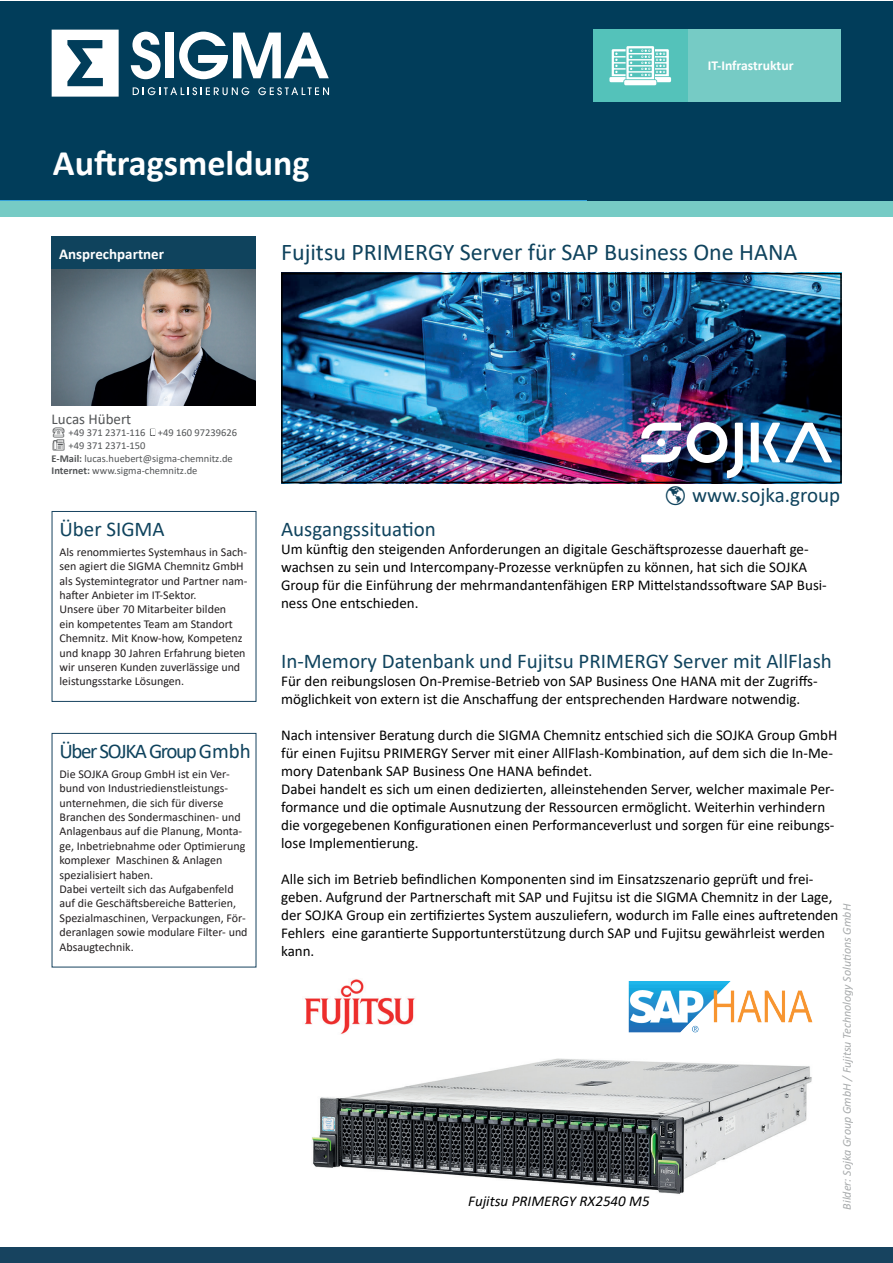
<style>
.page{position:relative;width:893px;height:1263px;background:#fff}
.page>*{position:absolute;margin:0;border:0;box-sizing:border-box;transform-origin:0 0}
.t1{font:700 36px "Calibri";color:#fff}
.t2{font:24px "Calibri";color:#0f435d}
.t3{font:21px "Calibri";color:#0f435d}
.t4{font:21px "Calibri";letter-spacing:-.065em;color:#0f435d}
.t5{font:15px/18px "Calibri";color:#000001}
.t6{font:italic 15px "Calibri";color:#000001}
.t7{font:700 15px "Calibri";color:#fff}
.t8{font:15px "Calibri";color:#535557}
.t9{font:700 13.65px "Calibri";color:#fff}
.t10{font:12px/14.4px "Calibri";color:#231f20}
.t11{font:italic 12px "Calibri";color:#a8abac}
.t12{font:10.5px "Calibri";color:#535557}
.s1{font-weight:700}
</style>
<div class="page">
<div style="left:0;top:1px;width:893px;height:201px;background:#013d5a"></div>
<svg style="left:131px;top:32px;width:30px;height:47px"></svg>
<div style="left:166px;top:33px;width:8px;height:45px;background:#fff"></div>
<svg style="left:179px;top:32px;width:150px;height:47px"></svg>
<svg style="left:133px;top:87px;width:116px;height:8px"></svg>
<svg style="left:258px;top:87px;width:71px;height:8px"></svg>
<svg style="left:52px;top:30px;width:67px;height:67px"></svg>
<div style="left:52px;top:236px;width:204px;height:34px;background:#0f435d"></div>
<div style="left:52px;top:511px;width:204px;height:191px;background:#fff;border:1px solid #17435f"></div>
<div style="left:0;top:1248px;width:893px;height:15px;background:#17435f"></div>
<img style="left:52px;top:269px;width:204px;height:136px">
<div style="left:0;top:200px;width:587px;height:16px;background:#34a0d9"></div>
<div style="left:0;top:201px;width:893px;height:15px;background:#76cbc5"></div>
<div style="left:593px;top:30px;width:248px;height:72px;background:#76cbc5"></div>
<div style="left:593px;top:30px;width:95px;height:72px;background:#54c2ba"></div>
<div style="left:624px;top:80px;width:32px;height:5px;background:#fff"></div>
<svg style="left:609px;top:46px;width:62px;height:36px"></svg>
<img style="left:284px;top:276px;width:555px;height:204px">
<img style="left:312px;top:1058px;width:500px;height:136px">
<div style="left:281px;top:273px;width:561px;height:210px;border:2px solid #000"></div>
<img style="left:628px;top:981px;width:185px;height:52px">
<img style="left:304px;top:979px;width:111px;height:55px">
<div style="left:751px;top:423px;width:8px;height:39px;background:#fff"></div>
<svg style="left:763px;top:423px;width:69px;height:39px"></svg>
<img style="left:642px;top:422px;width:101px;height:56px">
<h1 class="t1" style="left:53px;top:137px;width:258px">Auftragsmeldung</h1>
<p class="t9" style="left:708px;top:56px;width:87px">IT-Infrastruktur</p>
<p class="t7" style="left:59px;top:243px;width:107px">Ansprechpartner</p>
<h2 class="t2" style="left:281px;top:235px;width:518px">Fujitsu PRIMERGY Server für SAP Business One HANA</h2>
<p class="t8" style="left:52px;top:408px;width:81px">Lucas Hübert</p>
<p class="t12" style="left:52px;top:426px;width:187px">☎ +49 371 2371-116 +49 160 97239626</p>
<p class="t12" style="left:68px;top:438px;width:79px">+49 371 2371-150</p>
<p class="t12" style="left:52px;top:451px;width:183px"><span class="s1">E-Mail:</span> lucas.huebert@sigma-chemnitz.de</p>
<p class="t12" style="left:52px;top:463px;width:147px"><span class="s1">Internet:</span> www.sigma-chemnitz.de</p>
<h3 class="t3" style="left:59px;top:515px;width:107px">Über SIGMA</h3>
<p class="t10" style="left:60px;top:544px;width:189px">Als renommiertes Systemhaus in Sach&shy;sen agiert die SIGMA Chemnitz GmbH als Systemintegrator und Partner nam&shy;hafter Anbieter im IT-Sektor.<br>Unsere über 70 Mitarbeiter bilden<br>ein kompetentes Team am Standort Chemnitz. Mit Know-how, Kompetenz und knapp 30 Jahren Erfahrung bieten wir unseren Kunden zuverlässige und leistungsstarke Lösungen.</p>
<h3 class="t4" style="left:59px;top:736px;width:193px">Über SOJKA Group Gmbh</h3>
<p class="t10" style="left:60px;top:766px;width:190px">Die SOJKA Group GmbH ist ein Ver&shy;bund von Industriedienstleistungs&shy;unternehmen, die sich für diverse Branchen des Sondermaschinen- und Anlagenbaus auf die Planung, Monta&shy;ge, Inbetriebnahme oder Optimierung komplexer Maschinen &amp; Anlagen spezialisiert haben.<br>Dabei verteilt sich das Aufgabenfeld auf die Geschäftsbereiche Batterien, Spezialmaschinen, Verpackungen, För&shy;deranlagen sowie modulare Filter- und Absaugtechnik.</p>
<h3 class="t3" style="left:692px;top:480px;width:150px">www.sojka.group</h3>
<h3 class="t3" style="left:281px;top:515px;width:156px">Ausgangssituation</h3>
<p class="t5" style="left:281px;top:540px;width:547px">Um künftig den steigenden Anforderungen an digitale Geschäftsprozesse dauerhaft ge&shy;wachsen zu sein und Intercompany-Prozesse verknüpfen zu können, hat sich die SOJKA Group für die Einführung der mehrmandantenfähigen ERP Mittelstandssoftware SAP Busi&shy;ness One entschieden.</p>
<h3 class="t3" style="left:281px;top:646px;width:552px">In-Memory Datenbank und Fujitsu PRIMERGY Server mit AllFlash</h3>
<p class="t5" style="left:281px;top:672px;width:538px">Für den reibungslosen On-Premise-Betrieb von SAP Business One HANA mit der Zugriffs&shy;möglichkeit von extern ist die Anschaffung der entsprechenden Hardware notwendig.</p>
<p class="t5" style="left:281px;top:726px;width:558px">Nach intensiver Beratung durch die SIGMA Chemnitz entschied sich die SOJKA Group GmbH für einen Fujitsu PRIMERGY Server mit einer AllFlash-Kombination, auf dem sich die In-Me&shy;mory Datenbank SAP Business One HANA befindet.<br>Dabei handelt es sich um einen dedizierten, alleinstehenden Server, welcher maximale Per&shy;formance und die optimale Ausnutzung der Ressourcen ermöglicht. Weiterhin verhindern die vorgegebenen Konfigurationen einen Performanceverlust und sorgen für eine reibungs&shy;lose Implementierung.</p>
<p class="t5" style="left:281px;top:870px;width:559px">Alle sich im Betrieb befindlichen Komponenten sind im Einsatzszenario geprüft und frei&shy;geben. Aufgrund der Partnerschaft mit SAP und Fujitsu ist die SIGMA Chemnitz in der Lage, der SOJKA Group ein zertifiziertes System auszuliefern, wodurch im Falle eines auftretenden Fehlers eine garantierte Supportunterstützung durch SAP und Fujitsu gewährleist werden kann.</p>
<p class="t11" style="left:838px;top:1209px;width:307px;rotate:-90deg">Bilder: Sojka Group GmbH / Fujitsu Technology Solutions GmbH</p>
<p class="t6" style="left:468px;top:1191px;width:183px">Fujitsu PRIMERGY RX2540 M5</p>
</div>
